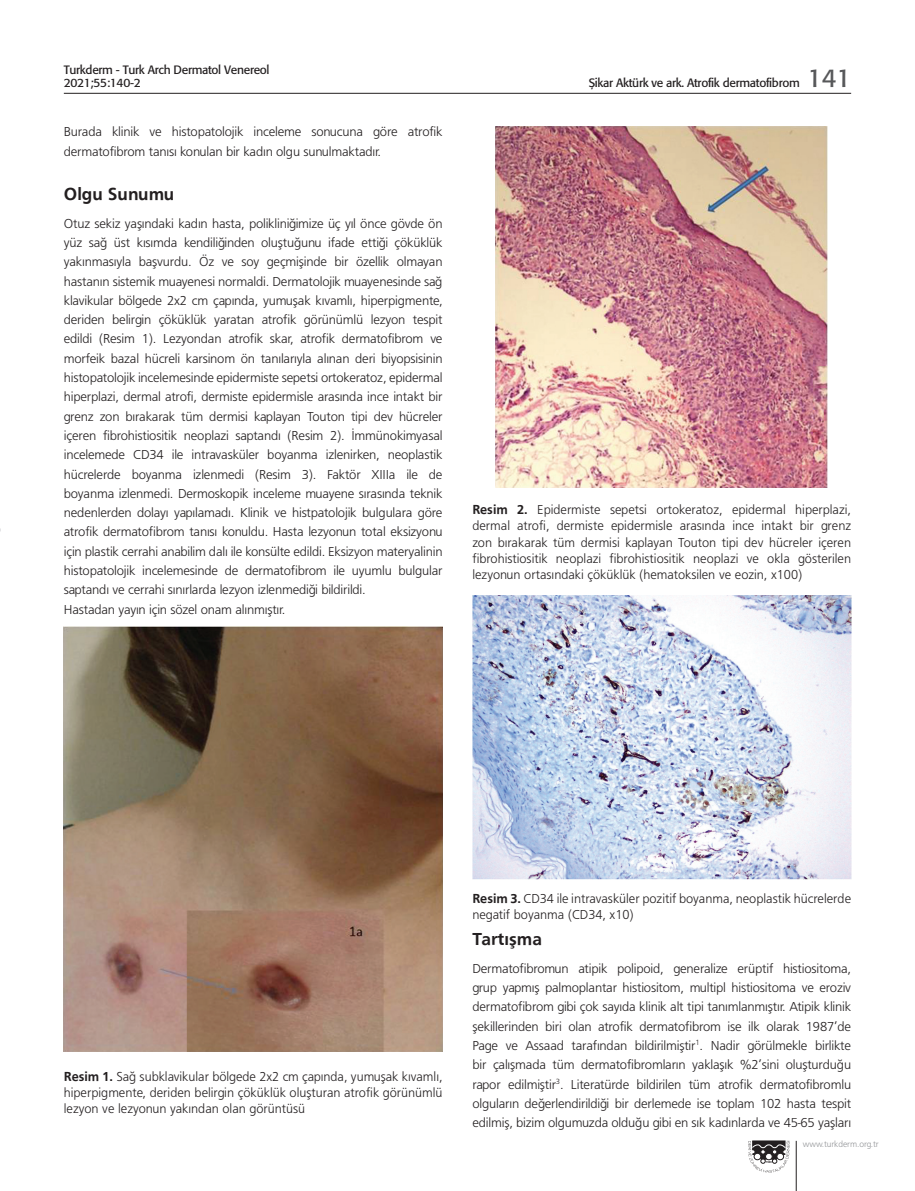
<style>
.page{position:relative;width:915px;height:1191px;background:#fff}
.page>*{position:absolute;margin:0;border:0;box-sizing:border-box;transform-origin:0 0}
.t1{font:25.5px "Formata Tr";color:#57585a}
.t2{font:18px "Frugal Bold Tr";color:#231f20}
.t3{font:13.5px/19.4px "Frugal Normal Tr";letter-spacing:-.015em;color:#231f20}
.t4{font:12px/12.8px "Formata Tr";letter-spacing:-.025em;color:#231f20}
.t5{font:9px "Frugal Normal Tr";letter-spacing:-.01em;color:#939598}
.s1{font-family:"Frugal Bold Tr"}
</style>
<div class="page">
<hr style="left:795px;top:1140px;width:1px;height:51px;background:#231f20">
<hr style="left:64px;top:93px;width:786px;height:1px;background:#231f20">
<svg style="left:748px;top:1140px;width:41px;height:32px"></svg>
<img style="left:64px;top:627px;width:378px;height:424px">
<img style="left:495px;top:127px;width:332px;height:360px">
<img style="left:472px;top:595px;width:378px;height:284px">
<p class="t4" style="left:64px;top:63px;width:207px">Turkderm - Turk Arch Dermatol Venereol<br>2021;55:140-2</p>
<p class="t3" style="left:64px;top:122px;width:380px">Burada klinik ve histopatolojik inceleme sonucuna göre atrofik dermatofibrom tanısı konulan bir kadın olgu sunulmaktadır.</p>
<h2 class="t2" style="left:64px;top:183px;width:112px">Olgu Sunumu</h2>
<p class="t3" style="left:64px;top:213px;width:380px">Otuz sekiz yaşındaki kadın hasta, polikliniğimize üç yıl önce gövde ön yüz sağ üst kısımda kendiliğinden oluştuğunu ifade ettiği çöküklük yakınmasıyla başvurdu. Öz ve soy geçmişinde bir özellik olmayan hastanın sistemik muayenesi normaldi. Dermatolojik muayenesinde sağ klavikular bölgede 2x2 cm çapında, yumuşak kıvamlı, hiperpigmente, deriden belirgin çöküklük yaratan atrofik görünümlü lezyon tespit edildi (Resim 1). Lezyondan atrofik skar, atrofik dermatofibrom ve morfeik bazal hücreli karsinom ön tanılarıyla alınan deri biyopsisinin histopatolojik incelemesinde epidermiste sepetsi ortokeratoz, epidermal hiperplazi, dermal atrofi, dermiste epidermisle arasında ince intakt bir grenz zon bırakarak tüm dermisi kaplayan Touton tipi dev hücreler içeren fibrohistiositik neoplazi saptandı (Resim 2). İmmünokimyasal incelemede CD34 ile intravasküler boyanma izlenirken, neoplastik hücrelerde boyanma izlenmedi (Resim 3). Faktör XIIIa ile de boyanma izlenmedi. Dermoskopik inceleme muayene sırasında teknik nedenlerden dolayı yapılamadı. Klinik ve histpatolojik bulgulara göre atrofik dermatofibrom tanısı konuldu. Hasta lezyonun total eksizyonu için plastik cerrahi anabilim dalı ile konsülte edildi. Eksizyon materyalinin histopatolojik incelemesinde de dermatofibrom ile uyumlu bulgular saptandı ve cerrahi sınırlarda lezyon izlenmediği bildirildi.<br>Hastadan yayın için sözel onam alınmıştır.</p>
<p class="t4" style="left:588px;top:76px;width:212px">Şikar Aktürk ve ark. Atrofik dermatofibrom</p>
<h1 class="t1" style="left:807px;top:62px;width:45px">141</h1>
<p class="t3" style="left:472px;top:501px;width:380px;line-height:16.2px;text-align:justify"><span class="s1">Resim 2.</span> Epidermiste sepetsi ortokeratoz, epidermal hiperplazi, dermal atrofi, dermiste epidermisle arasında ince intakt bir grenz zon bırakarak tüm dermisi kaplayan Touton tipi dev hücreler içeren fibrohistiositik neoplazi fibrohistiositik neoplazi ve okla gösterilen lezyonun ortasındaki çöküklük (hematoksilen ve eozin, x100)</p>
<p class="t3" style="left:64px;top:1068px;width:380px;line-height:16.2px;text-align:justify"><span class="s1">Resim 1.</span> Sağ subklavikular bölgede 2x2 cm çapında, yumuşak kıvamlı, hiperpigmente, deriden belirgin çöküklük oluşturan atrofik görünümlü lezyon ve lezyonun yakından olan görüntüsü</p>
<p class="t3" style="left:472px;top:890px;width:380px;line-height:16.2px"><span class="s1">Resim 3.</span> CD34 ile intravasküler pozitif boyanma, neoplastik hücrelerde negatif boyanma (CD34, x10)</p>
<h2 class="t2" style="left:472px;top:928px;width:71px">Tartışma</h2>
<p class="t3" style="left:472px;top:958px;width:380px;text-align:justify">Dermatofibromun atipik polipoid, generalize erüptif histiositoma, grup yapmış palmoplantar histiositom, multipl histiositoma ve eroziv dermatofibrom gibi çok sayıda klinik alt tipi tanımlanmıştır. Atipik klinik şekillerinden biri olan atrofik dermatofibrom ise ilk olarak 1987’de Page ve Assaad tarafından bildirilmiştir<sup>1</sup>. Nadir görülmekle birlikte bir çalışmada tüm dermatofibromların yaklaşık %2’sini oluşturduğu rapor edilmiştir<sup>3</sup>. Literatürde bildirilen tüm atrofik dermatofibromlu olguların değerlendirildiği bir derlemede ise toplam 102 hasta tespit edilmiş, bizim olgumuzda olduğu gibi en sık kadınlarda ve 45-65 yaşları</p>
<p class="t5" style="left:802px;top:1139px;width:77px">www.turkderm.org.tr</p>
</div>
